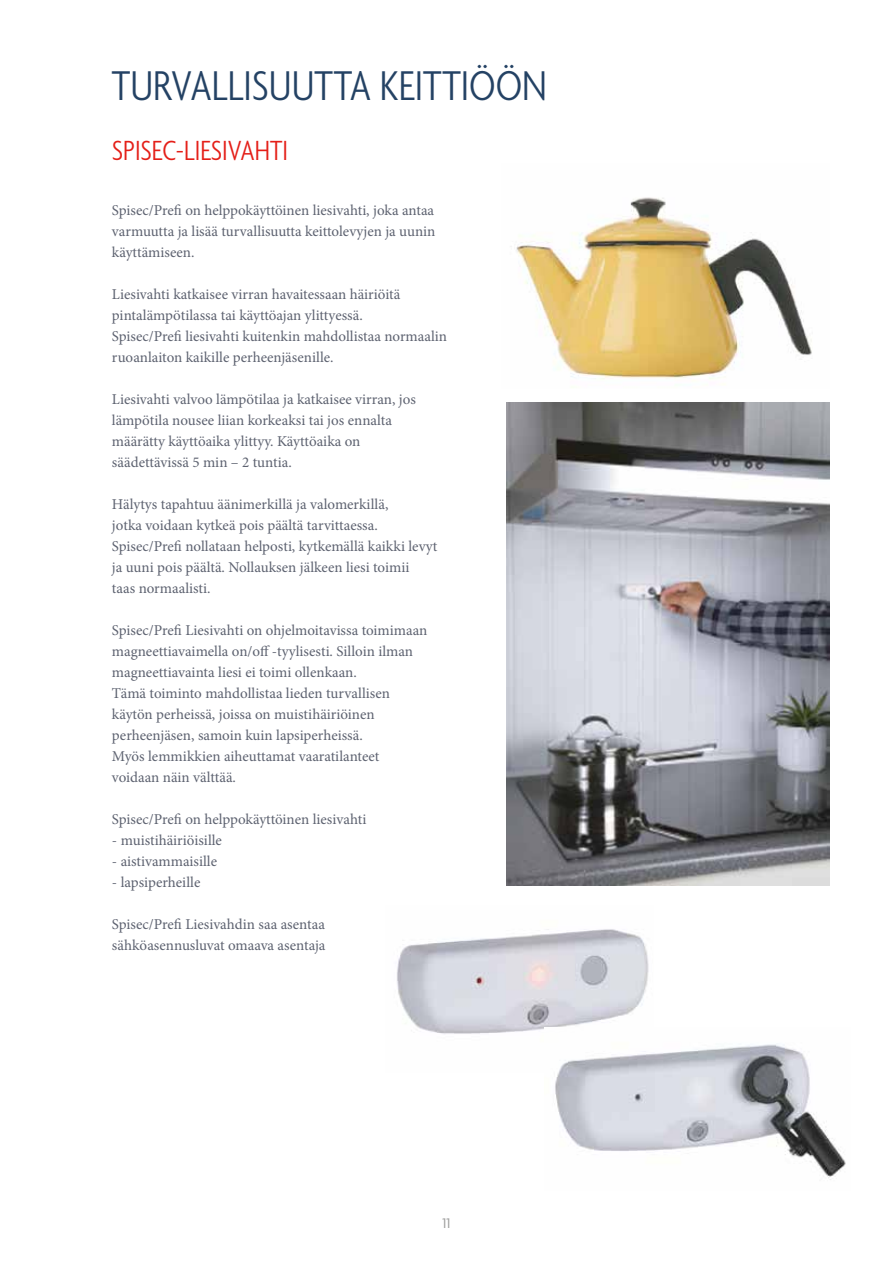
<style>
.page{position:relative;width:893px;height:1263px;background:#fff}
.page>*{position:absolute;margin:0;border:0;box-sizing:border-box;transform-origin:0 0}
.t1{font:300 condensed 45px "Agenda";color:#244264}
.t2{font:300 condensed 30px "Agenda";color:#e41f18}
.t3{font:15px/21px "Minion Pro";color:#5d6270}
.t4{font:15px "Agenda";color:#9d9d9c}
</style>
<div class="page">
<img style="left:507px;top:403px;width:322px;height:482px">
<img style="left:397px;top:929px;width:252px;height:105px">
<img style="left:516px;top:197px;width:296px;height:188px">
<img style="left:544px;top:1027px;width:302px;height:153px">
<h1 class="t1" style="left:112px;top:62px;width:437px">TURVALLISUUTTA KEITTIÖÖN</h1>
<h2 class="t2" style="left:112px;top:135px;width:178px">SPISEC-LIESIVAHTI</h2>
<p class="t3" style="left:112px;top:199px;width:325px;text-align:justify">Spisec/Prefi on helppokäyttöinen liesivahti, joka antaa varmuutta ja lisää turvallisuutta keittolevyjen ja uunin käyttämiseen.</p>
<p class="t3" style="left:112px;top:283px;width:337px">Liesivahti katkaisee virran havaitessaan häiriöitä pintalämpötilassa tai käyttöajan ylittyessä.<br>Spisec/Prefi liesivahti kuitenkin mahdollistaa normaalin ruoanlaiton kaikille perheenjäsenille.</p>
<p class="t3" style="left:112px;top:388px;width:306px">Liesivahti valvoo lämpötilaa ja katkaisee virran, jos lämpötila nousee liian korkeaksi tai jos ennalta määrätty käyttöaika ylittyy. Käyttöaika on säädettävissä 5 min – 2 tuntia.</p>
<p class="t3" style="left:112px;top:493px;width:327px">Hälytys tapahtuu äänimerkillä ja valomerkillä,<br>jotka voidaan kytkeä pois päältä tarvittaessa.<br>Spisec/Prefi nollataan helposti, kytkemällä kaikki levyt ja uuni pois päältä. Nollauksen jälkeen liesi toimii<br>taas normaalisti.</p>
<p class="t3" style="left:112px;top:619px;width:317px">Spisec/Prefi Liesivahti on ohjelmoitavissa toimimaan magneettiavaimella on/off -tyylisesti. Silloin ilman magneettiavainta liesi ei toimi ollenkaan.<br>Tämä toiminto mahdollistaa lieden turvallisen käytön perheissä, joissa on muistihäiriöinen perheenjäsen, samoin kuin lapsiperheissä.<br>Myös lemmikkien aiheuttamat vaaratilanteet voidaan näin välttää.</p>
<p class="t3" style="left:112px;top:808px;width:256px">Spisec/Prefi on helppokäyttöinen liesivahti</p>
<p class="t3" style="left:112px;top:829px;width:112px">- muistihäiriöisille</p>
<p class="t3" style="left:112px;top:850px;width:107px">- aistivammaisille</p>
<p class="t3" style="left:112px;top:871px;width:90px">- lapsiperheille</p>
<p class="t3" style="left:112px;top:913px;width:215px">Spisec/Prefi Liesivahdin saa asentaa sähköasennusluvat omaava asentaja</p>
<p class="t4" style="left:443px;top:1215px;width:9px">11</p>
</div>
